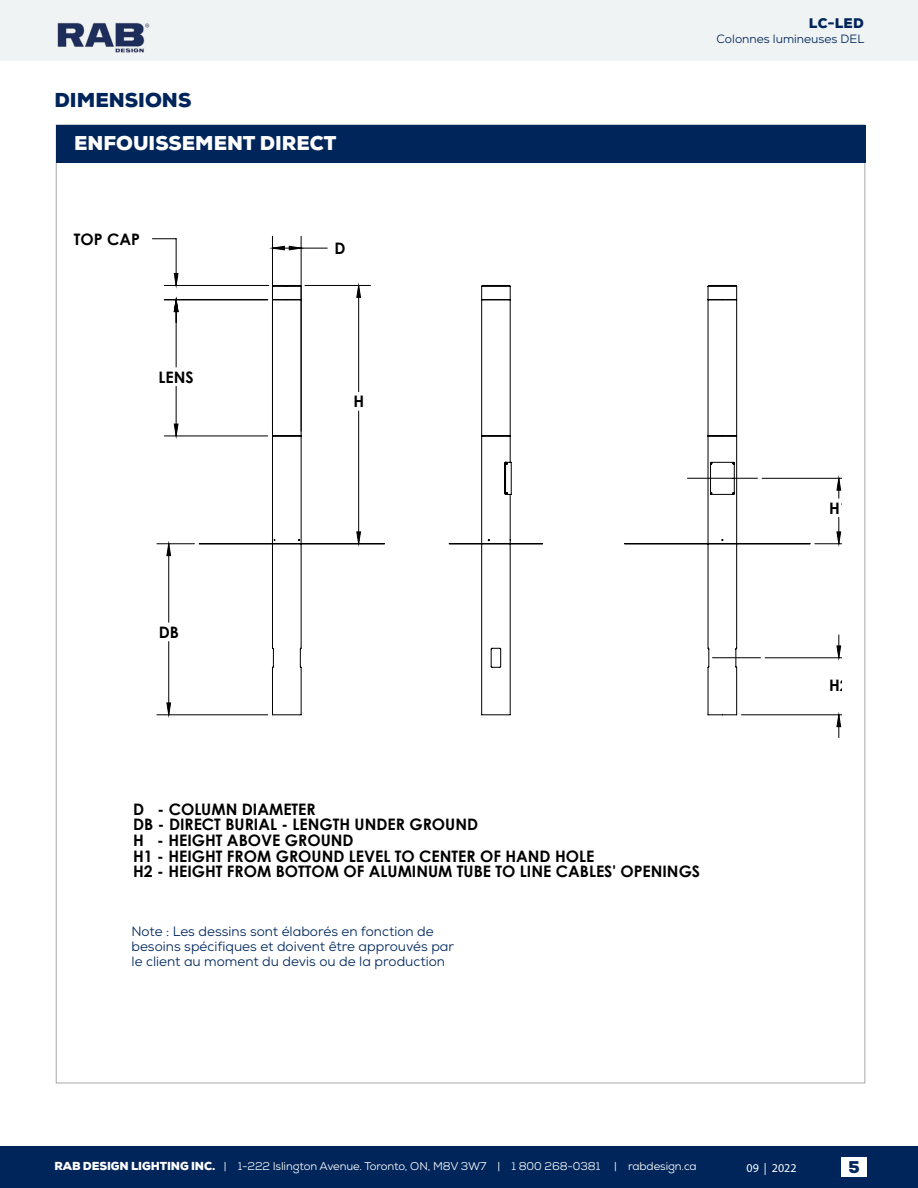
<style>
.page{position:relative;width:918px;height:1188px;background:#fff}
.page>*{position:absolute;margin:0;border:0;box-sizing:border-box;transform-origin:0 0}
.t1{font:900 19.5px "Nexa";color:#00255a}
.t2{font:900 19.35px "Nexa";color:#fff}
.t3{font:900 16.5px "Nexa";color:#00255a}
.t4{font:700 15.9px/15.6px "Century Gothic";color:#000}
.t5{font:13.5px/15px "Nexa";color:#00285c}
.t6{font:900 13.5px "Nexa";color:#00255a}
.t7{font:12px "Nexa";color:#00255a}
.t8{font:12px "Myriad Pro";color:#fff}
.t9{font:11.25px "Nexa";letter-spacing:-.01em;color:#fff}
.s1{font-weight:900}
</style>
<div class="page">
<div style="left:0;top:1147px;width:918px;height:41px;background:#00255a"></div>
<div style="left:0;top:0;width:918px;height:60px;background:#f0f3f4"></div>
<img style="left:57px;top:23px;width:93px;height:30px">
<div style="left:841px;top:1158px;width:26px;height:19px;background:#fff"></div>
<div style="left:56px;top:125px;width:810px;height:37px;background:#00255a"></div>
<hr style="left:176px;top:239px;width:1px;height:46px;background:#000">
<svg style="left:152px;top:238px;width:24px;height:1px"></svg>
<hr style="left:164px;top:285px;width:105px;height:1px;background:#000">
<hr style="left:164px;top:436px;width:104px;height:1px;background:#000">
<hr style="left:164px;top:299px;width:104px;height:1px;background:#000">
<hr style="left:157px;top:714px;width:111px;height:1px;background:#000">
<hr style="left:157px;top:543px;width:37px;height:1px;background:#000">
<hr style="left:301px;top:236px;width:1px;height:195px;background:#000">
<hr style="left:272px;top:236px;width:1px;height:195px;background:#000">
<svg style="left:167px;top:246px;width:674px;height:481px"></svg>
<svg style="left:199px;top:285px;width:612px;height:430px"></svg>
<p class="t1" style="left:55px;top:87px;width:138px">DIMENSIONS</p>
<p class="t2" style="left:74px;top:131px;width:264px">ENFOUISSEMENT DIRECT</p>
<p class="t4" style="left:74px;top:231px;width:68px">TOP CAP</p>
<p class="t4" style="left:334px;top:240px;width:13px">D</p>
<p class="t6" style="left:809px;top:14px;width:56px">LC-LED</p>
<p class="t7" style="left:717px;top:31px;width:149px">Colonnes lumineuses DEL</p>
<p class="t4" style="left:159px;top:368px;width:37px">LENS</p>
<p class="t4" style="left:159px;top:624px;width:22px">DB</p>
<p class="t4" style="left:353px;top:393px;width:12px">H</p>
<p class="t4" style="left:133px;top:800px;width:568px">D - COLUMN DIAMETER<br>DB - DIRECT BURIAL - LENGTH UNDER GROUND<br>H - HEIGHT ABOVE GROUND<br>H1 - HEIGHT FROM GROUND LEVEL TO CENTER OF HAND HOLE<br>H2 - HEIGHT FROM BOTTOM OF ALUMINUM TUBE TO LINE CABLES' OPENINGS</p>
<p class="t5" style="left:131px;top:924px;width:324px">Note : Les dessins sont élaborés en fonction de besoins spécifiques et doivent être approuvés par le client au moment du devis ou de la production</p>
<p class="t4" style="left:829px;top:500px;width:21px">H1</p>
<p class="t4" style="left:829px;top:677px;width:21px">H2</p>
<p class="t9" style="left:54px;top:1159px;width:644px"><span class="s1">RAB DESIGN LIGHTING INC.</span> | 1-222 Islington Avenue. Toronto, ON, M8V 3W7 | 1 800 268-0381 | rabdesign.ca</p>
<p class="t8" style="left:747px;top:1160px;width:51px">09 | 2022</p>
<p class="t3" style="left:848px;top:1156px;width:13px">5</p>
</div>
